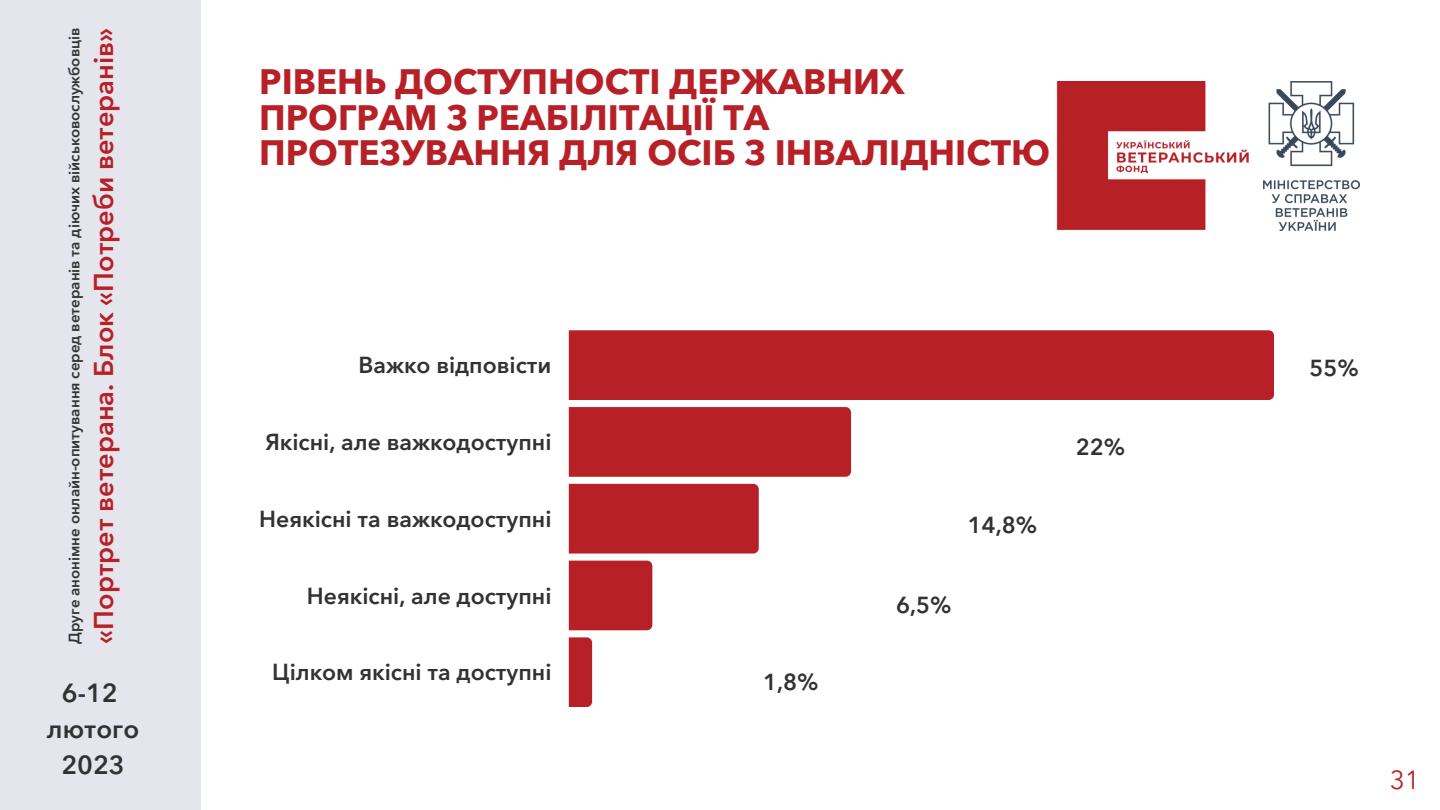
<style>
.page{position:relative;width:1440px;height:810px;background:#fff}
.page>*{position:absolute;margin:0;border:0;box-sizing:border-box;transform-origin:0 0}
.t1{font:700 35px/35.2px "Avenir Next Cyr";color:#b72026}
.t2{font:600 27px "Avenir Next Cyr";color:#b72026}
.t3{font:600 26px/36px "Avenir Next Cyr";color:#323232;text-align:center}
.t4{font:26px "Avenir Next Cyr";color:#b72026}
.t5{font:600 23px "Avenir Next Cyr";color:#323232}
.t6{font:600 15px "Avenir Next Cyr";color:#323232}
</style>
<div class="page">
<img style="left:1056px;top:81px;width:193px;height:149px">
<img style="left:1263px;top:81px;width:96px;height:149px">
<div style="left:0;top:0;width:201px;height:810px;background:#e5e6ed"></div>
<div style="left:569px;top:330px;width:705px;height:70px;background:#b72026"></div>
<div style="left:569px;top:407px;width:282px;height:70px;background:#b72026"></div>
<div style="left:569px;top:484px;width:190px;height:70px;background:#b72026"></div>
<div style="left:569px;top:561px;width:83px;height:69px;background:#b72026"></div>
<div style="left:569px;top:637px;width:23px;height:70px;background:#b72026"></div>
<p class="t6" style="left:65px;top:644px;width:617px;rotate:-90deg">Друге анонімне онлайн-опитування серед ветеранів та діючих військовослужбовців</p>
<p class="t2" style="left:87px;top:644px;width:617px;rotate:-90deg">«Портрет ветерана. Блок «Потреби ветеранів»</p>
<p class="t3" style="left:47px;top:675px;width:94px">6-12 лютого<br>2023</p>
<h1 class="t1" style="left:259px;top:64px;width:792px">РІВЕНЬ ДОСТУПНОСТІ ДЕРЖАВНИХ<br>ПРОГРАМ З РЕАБІЛІТАЦІЇ ТА<br>ПРОТЕЗУВАННЯ ДЛЯ ОСІБ З ІНВАЛІДНІСТЮ</h1>
<p class="t5" style="left:359px;top:351px;width:195px">Важко відповісти</p>
<p class="t5" style="left:265px;top:428px;width:288px">Якісні, але важкодоступні</p>
<p class="t5" style="left:259px;top:504px;width:294px">Неякісні та важкодоступні</p>
<p class="t5" style="left:307px;top:581px;width:246px">Неякісні, але доступні</p>
<p class="t5" style="left:272px;top:658px;width:281px">Цілком якісні та доступні</p>
<p class="t5" style="left:763px;top:667px;width:57px">1,8%</p>
<p class="t5" style="left:968px;top:511px;width:71px">14,8%</p>
<p class="t5" style="left:896px;top:590px;width:57px">6,5%</p>
<p class="t5" style="left:1076px;top:433px;width:51px">22%</p>
<p class="t5" style="left:1310px;top:354px;width:51px">55%</p>
<p class="t4" style="left:1390px;top:764px;width:32px">31</p>
</div>
